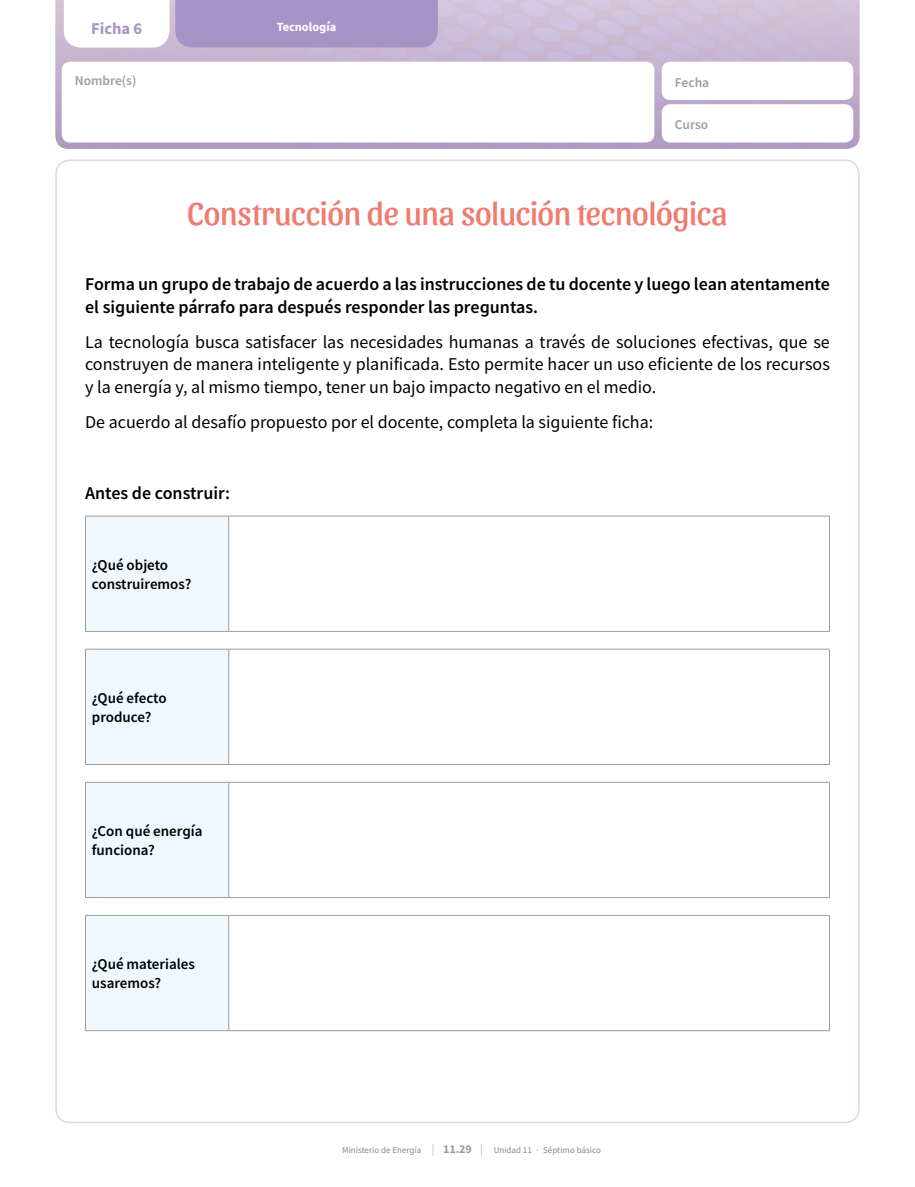
<style>
.page{position:relative;width:915px;height:1187px;background:#fff}
.page>*{position:absolute;margin:0;border:0;box-sizing:border-box;transform-origin:0 0}
.t1{font:33px "Sansita";letter-spacing:-.015em;color:#ef7c71}
.t2{font:18px/22.5px "Source Sans Pro";color:#000;text-align:justify}
.t3{font:600 18px/22.5px "Source Sans Pro";color:#000}
.t4{font:700 16.5px "Source Sans Pro";color:#a794c6}
.t5{font:600 15px/18.8px "Source Sans Pro";color:#000}
.t6{font:600 13.5px "Source Sans Pro";color:#9d9d9c}
.t7{font:700 12.3px "Source Sans Pro";color:#fff}
.t8{font:9px "Source Sans Pro";color:#878787}
.s1{font-weight:300;font-size:12px;color:#9d9d9c}
.s2{font-weight:700;font-size:12px;color:#9d9d9c}
</style>
<div class="page">
<div style="left:85px;top:516px;width:144px;height:115px;background:#eef8fe"></div>
<hr style="left:85px;top:515px;width:144px;height:1px;background:#9d9d9c">
<hr style="left:85px;top:516px;width:1px;height:115px;background:#9d9d9c">
<hr style="left:229px;top:515px;width:600px;height:1px;background:#9d9d9c">
<hr style="left:228px;top:516px;width:1px;height:115px;background:#9d9d9c">
<hr style="left:828px;top:516px;width:1px;height:115px;background:#9d9d9c">
<hr style="left:85px;top:631px;width:144px;height:1px;background:#9d9d9c">
<hr style="left:229px;top:631px;width:600px;height:1px;background:#9d9d9c">
<div style="left:85px;top:649px;width:144px;height:115px;background:#eef8fe"></div>
<hr style="left:85px;top:648px;width:144px;height:1px;background:#9d9d9c">
<hr style="left:85px;top:649px;width:1px;height:115px;background:#9d9d9c">
<hr style="left:229px;top:648px;width:600px;height:1px;background:#9d9d9c">
<hr style="left:228px;top:649px;width:1px;height:115px;background:#9d9d9c">
<hr style="left:828px;top:649px;width:1px;height:115px;background:#9d9d9c">
<hr style="left:85px;top:764px;width:144px;height:1px;background:#9d9d9c">
<hr style="left:229px;top:764px;width:600px;height:1px;background:#9d9d9c">
<div style="left:85px;top:782px;width:144px;height:115px;background:#eef8fe"></div>
<hr style="left:85px;top:781px;width:144px;height:1px;background:#9d9d9c">
<hr style="left:85px;top:782px;width:1px;height:115px;background:#9d9d9c">
<hr style="left:229px;top:781px;width:600px;height:1px;background:#9d9d9c">
<hr style="left:228px;top:782px;width:1px;height:115px;background:#9d9d9c">
<hr style="left:828px;top:782px;width:1px;height:115px;background:#9d9d9c">
<hr style="left:85px;top:897px;width:144px;height:1px;background:#9d9d9c">
<hr style="left:229px;top:897px;width:600px;height:1px;background:#9d9d9c">
<div style="left:85px;top:915px;width:144px;height:115px;background:#eef8fe"></div>
<hr style="left:85px;top:914px;width:144px;height:1px;background:#9d9d9c">
<hr style="left:85px;top:915px;width:1px;height:115px;background:#9d9d9c">
<hr style="left:229px;top:914px;width:600px;height:1px;background:#9d9d9c">
<hr style="left:228px;top:915px;width:1px;height:115px;background:#9d9d9c">
<hr style="left:828px;top:915px;width:1px;height:115px;background:#9d9d9c">
<hr style="left:85px;top:1030px;width:144px;height:1px;background:#9d9d9c">
<hr style="left:229px;top:1030px;width:600px;height:1px;background:#9d9d9c">
<img style="left:55px;top:0;width:804px;height:149px">
<svg style="left:64px;top:0;width:105px;height:48px"></svg>
<div style="left:175px;top:0;width:263px;height:48px;background:#a794c6"></div>
<div style="left:661px;top:104px;width:192px;height:38px;background:#fff;border-radius:9px"></div>
<div style="left:62px;top:62px;width:592px;height:80px;background:#fff;border-radius:9px"></div>
<div style="left:661px;top:62px;width:192px;height:38px;background:#fff;border-radius:9px"></div>
<p class="t4" style="left:91px;top:18px;width:53px">Ficha 6</p>
<p class="t7" style="left:277px;top:19px;width:61px">Tecnología</p>
<p class="t6" style="left:75px;top:72px;width:63px">Nombre(s)</p>
<p class="t6" style="left:674px;top:73px;width:36px">Fecha</p>
<p class="t6" style="left:674px;top:116px;width:35px">Curso</p>
<h1 class="t1" style="left:187px;top:195px;width:541px">Construcción de una solución tecnológica</h1>
<p class="t3" style="left:85px;top:272px;width:746px">Forma un grupo de trabajo de acuerdo a las instrucciones de tu docente y luego lean atentamente el siguiente párrafo para después responder las preguntas.</p>
<p class="t2" style="left:85px;top:330px;width:746px">La tecnología busca satisfacer las necesidades humanas a través de soluciones efectivas, que se construyen de manera inteligente y planificada. Esto permite hacer un uso eficiente de los recursos y la energía y, al mismo tiempo, tener un bajo impacto negativo en el medio.</p>
<p class="t2" style="left:85px;top:411px;width:569px">De acuerdo al desafío propuesto por el docente, completa la siguiente ficha:</p>
<p class="t3" style="left:85px;top:481px;width:146px">Antes de construir:</p>
<p class="t5" style="left:92px;top:555px;width:101px">¿Qué objeto construiremos?</p>
<p class="t5" style="left:92px;top:688px;width:76px">¿Qué efecto produce?</p>
<p class="t5" style="left:92px;top:821px;width:112px">¿Con qué energía funciona?</p>
<p class="t5" style="left:92px;top:954px;width:105px">¿Qué materiales usaremos?</p>
<p class="t8" style="left:342px;top:1144px;width:260px">Ministerio de Energía <span class="s1">|</span> <span class="s2">11.29</span> <span class="s1">|</span> Unidad 11 · Séptimo básico</p>
</div>
